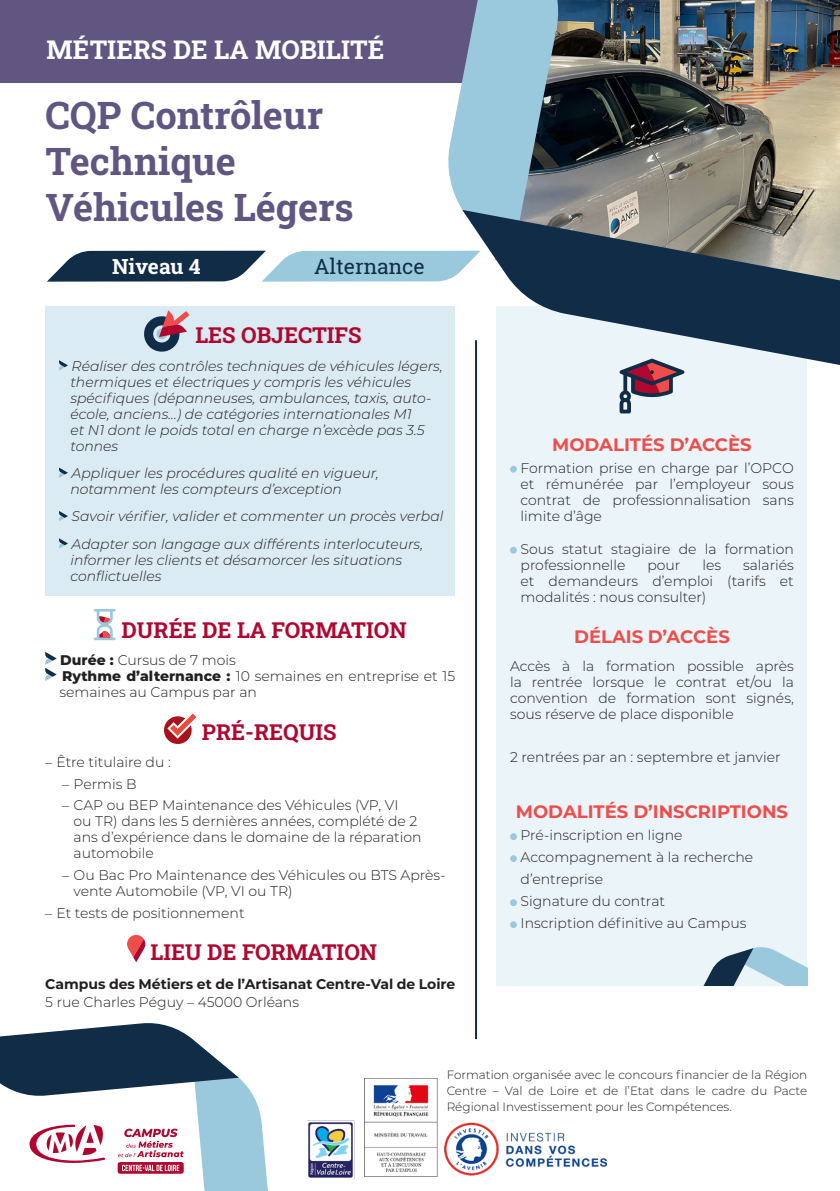
<style>
.page{position:relative;width:840px;height:1191px;background:#fff}
.page>*{position:absolute;margin:0;border:0;box-sizing:border-box;transform-origin:0 0}
.TITRES{font:700 38px "Roboto Slab";color:#615681}
.TITRES-2{font:700 26px "Roboto Slab";color:#fff}
.TITRES-3{font:700 22px "Roboto Slab";color:#b00630}
.TXT_COURANT{font:700 22px "Roboto Slab";color:#b00630}
.TITRES-4{font:21px "Roboto Slab";color:#102c47}
.TITRES-5{font:700 21px "Roboto Slab";color:#fff}
.TXT_COURANT-2{font:700 18px "Montserrat";color:#ef4d4b}
.TXT_COURANT-3{font:300 14px/16px "Montserrat";color:#231f20}
.TXT_COURANT-4{font:italic 300 14px/16px "Montserrat";color:#231f20}
.TXT_COURANT-5{font:700 14px "Montserrat";color:#231f20}
.TXT_COURANT-6{font:300 12px/16px "Montserrat";color:#231f20;text-align:justify}
.s1{font-weight:800}
</style>
<div class="page">
<div style="left:496px;top:306px;width:310px;height:679px;background:#ebf4f8"></div>
<svg style="left:94px;top:609px;width:21px;height:31px"></svg>
<svg style="left:45px;top:652px;width:12px;height:29px"></svg>
<svg style="left:164px;top:713px;width:32px;height:31px"></svg>
<svg style="left:127px;top:935px;width:18px;height:27px"></svg>
<hr style="left:475px;top:340px;width:2px;height:699px;background:#102c47">
<svg style="left:619px;top:408px;width:12px;height:5px"></svg>
<svg style="left:510px;top:466px;width:6px;height:6px"></svg>
<svg style="left:510px;top:547px;width:6px;height:6px"></svg>
<div style="left:510px;top:833px;width:6px;height:7px;background:#9ac8dd;border-radius:50%"></div>
<div style="left:510px;top:855px;width:6px;height:7px;background:#9ac8dd;border-radius:50%"></div>
<div style="left:510px;top:899px;width:6px;height:7px;background:#9ac8dd;border-radius:50%"></div>
<div style="left:510px;top:921px;width:6px;height:7px;background:#9ac8dd;border-radius:50%"></div>
<div style="left:45px;top:306px;width:410px;height:289px;background:#dbebf3"></div>
<svg style="left:144px;top:310px;width:45px;height:42px"></svg>
<svg style="left:59px;top:360px;width:9px;height:10px"></svg>
<svg style="left:59px;top:467px;width:9px;height:11px"></svg>
<svg style="left:59px;top:511px;width:9px;height:10px"></svg>
<svg style="left:59px;top:538px;width:9px;height:10px"></svg>
<svg style="left:0;top:1023px;width:268px;height:168px"></svg>
<div style="left:0;top:0;width:498px;height:83px;background:#615681"></div>
<svg style="left:704px;top:947px;width:102px;height:38px"></svg>
<img style="left:307px;top:1078px;width:299px;height:100px">
<img style="left:560px;top:0;width:279px;height:210px">
<svg style="left:47px;top:0;width:513px;height:282px"></svg>
<svg style="left:462px;top:210px;width:377px;height:198px"></svg>
<p class="TITRES-2" style="left:46px;top:32px;width:339px">MÉTIERS DE LA MOBILITÉ</p>
<p class="TITRES" style="left:45px;top:89px;width:279px">CQP Contrôleur</p>
<p class="TITRES" style="left:45px;top:135px;width:192px">Technique</p>
<p class="TITRES" style="left:45px;top:181px;width:309px">Véhicules Légers</p>
<p class="TITRES-5" style="left:112px;top:251px;width:90px">Niveau 4</p>
<p class="TITRES-4" style="left:314px;top:251px;width:112px">Alternance</p>
<p class="TITRES-3" style="left:195px;top:320px;width:168px">LES OBJECTIFS</p>
<p class="TXT_COURANT-4" style="left:70px;top:357px;width:374px">Réaliser des contrôles techniques de véhicules légers, thermiques et électriques y compris les véhicules spécifiques (dépanneuses, ambulances, taxis, auto&shy;école, anciens...) de catégories internationales M1<br>et N1 dont le poids total en charge n’excède pas 3.5 tonnes</p>
<p class="TXT_COURANT-4" style="left:70px;top:464px;width:310px">Appliquer les procédures qualité en vigueur, notamment les compteurs d’exception</p>
<p class="TXT_COURANT-4" style="left:72px;top:508px;width:373px">Savoir vérifier, valider et commenter un procès verbal</p>
<p class="TXT_COURANT-4" style="left:70px;top:535px;width:354px">Adapter son langage aux différents interlocuteurs, informer les clients et désamorcer les situations conflictuelles</p>
<p class="TITRES-3" style="left:121px;top:614px;width:286px">DURÉE DE LA FORMATION</p>
<p class="TXT_COURANT-3" style="left:60px;top:651px;width:177px"><span class="s1">Durée :</span> Cursus de 7 mois</p>
<p class="TXT_COURANT-3" style="left:59px;top:667px;width:397px"><span class="s1">Rythme d’alternance :</span> 10 semaines en entreprise et 15 semaines au Campus par an</p>
<p class="TXT_COURANT" style="left:202px;top:716px;width:136px">PRÉ-REQUIS</p>
<p class="TXT_COURANT-3" style="left:45px;top:753px;width:127px">– Être titulaire du :</p>
<p class="TXT_COURANT-3" style="left:62px;top:775px;width:76px">– Permis B</p>
<p class="TXT_COURANT-3" style="left:74px;top:797px;width:349px;text-indent:-11px">– CAP ou BEP Maintenance des Véhicules (VP, VI<br>ou TR) dans les 5 dernières années, complété de 2 ans d’expérience dans le domaine de la réparation automobile</p>
<p class="TXT_COURANT-3" style="left:74px;top:866px;width:373px;text-indent:-11px">– Ou Bac Pro Maintenance des Véhicules ou BTS Après&shy;vente Automobile (VP, VI ou TR)</p>
<p class="TXT_COURANT-3" style="left:45px;top:904px;width:201px">– Et tests de positionnement</p>
<p class="TXT_COURANT" style="left:150px;top:936px;width:228px">LIEU DE FORMATION</p>
<p class="TXT_COURANT-5" style="left:45px;top:973px;width:411px">Campus des Métiers et de l’Artisanat Centre-Val de Loire</p>
<p class="TXT_COURANT-3" style="left:45px;top:993px;width:255px">5 rue Charles Péguy – 45000 Orléans</p>
<p class="TXT_COURANT-2" style="left:552px;top:431px;width:201px">MODALITÉS D’ACCÈS</p>
<p class="TXT_COURANT-3" style="left:520px;top:459px;width:275px;text-align:justify">Formation prise en charge par l’OPCO et rémunérée par l’employeur sous contrat de professionnalisation sans limite d’âge</p>
<p class="TXT_COURANT-3" style="left:520px;top:540px;width:275px">Sous statut stagiaire de la formation professionnelle</p>
<p class="TXT_COURANT-3" style="left:520px;top:556px;width:275px;text-align:justify;text-indent:222px">salariés et demandeurs d’emploi (tarifs et modalités : nous consulter)</p>
<p class="TXT_COURANT-2" style="left:574px;top:624px;width:157px">DÉLAIS D’ACCÈS</p>
<p class="TXT_COURANT-3" style="left:510px;top:657px;width:285px;text-align:justify">Accès à la formation possible après la rentrée lorsque le contrat et/ou la convention de formation sont signés, sous réserve de place disponible</p>
<p class="TXT_COURANT-3" style="left:510px;top:748px;width:272px">2 rentrées par an : septembre et janvier</p>
<p class="TXT_COURANT-2" style="left:515px;top:798px;width:273px">MODALITÉS D’INSCRIPTIONS</p>
<p class="TXT_COURANT-3" style="left:520px;top:826px;width:163px">Pré-inscription en ligne</p>
<p class="TXT_COURANT-3" style="left:520px;top:845px;width:234px;line-height:22px">Accompagnement à la recherche d’entreprise</p>
<p class="TXT_COURANT-3" style="left:520px;top:892px;width:146px">Signature du contrat</p>
<p class="TXT_COURANT-3" style="left:520px;top:914px;width:227px">Inscription définitive au Campus</p>
<p class="TXT_COURANT-3" style="left:647px;top:556px;width:35px">pour</p>
<p class="TXT_COURANT-3" style="left:702px;top:556px;width:20px">les</p>
<p class="TXT_COURANT-6" style="left:446px;top:1066px;width:362px">Formation organisée avec le concours financier de la Région Centre – Val de Loire et de l’Etat dans le cadre du Pacte Régional Investissement pour les Compétences.</p>
</div>
